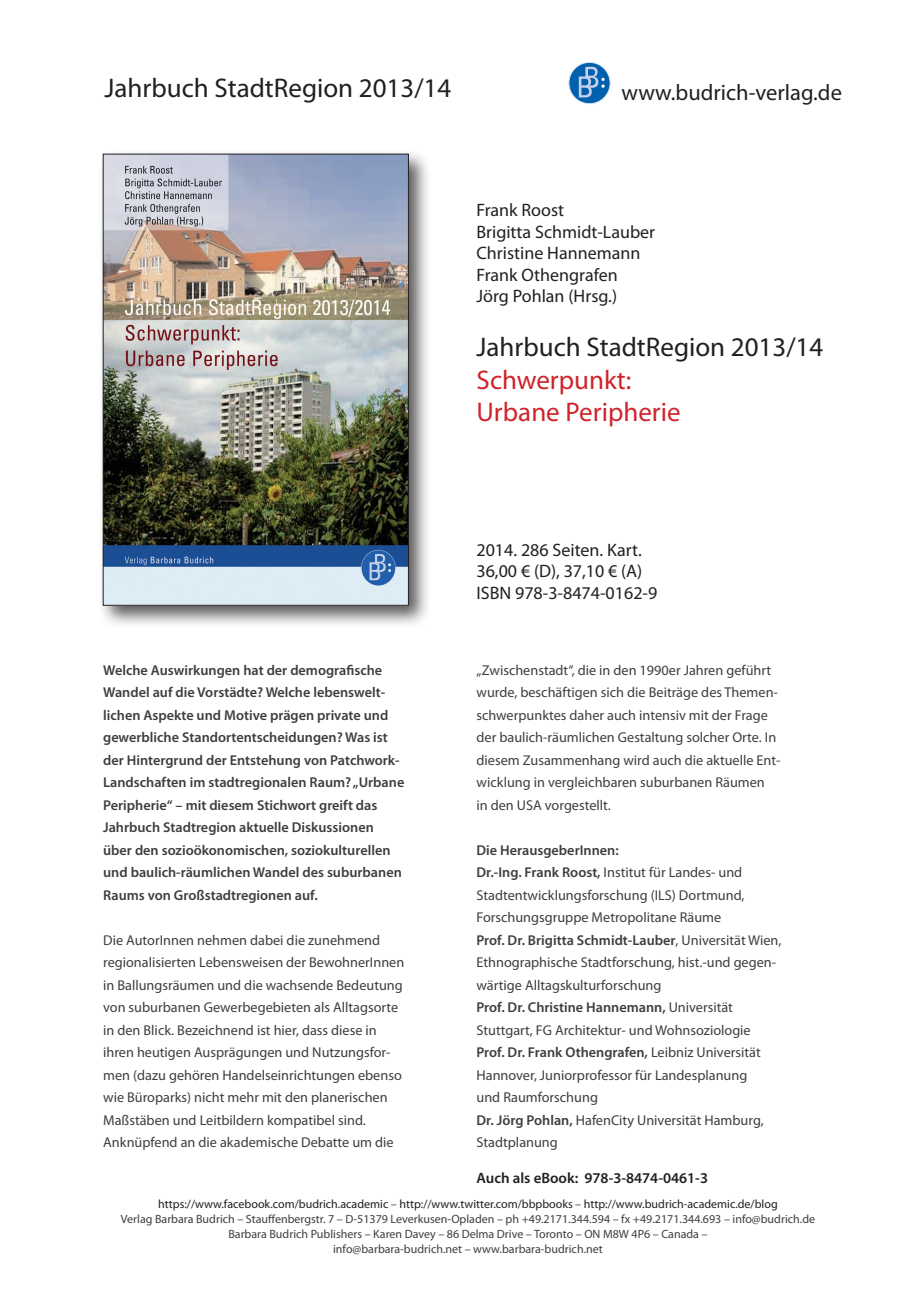
<style>
.page{position:relative;width:919px;height:1289px;background:#fff}
.page>*{position:absolute;margin:0;border:0;box-sizing:border-box;transform-origin:0 0}
.t1{font:27px "Myriad Pro";color:#231f20}
.t2{font:27px "Myriad Pro";color:#d1232a}
.t3{font:22.5px "Myriad Pro";color:#231f20}
.t4{font:18px "Myriad Pro";color:#231f20}
.t5{font:600 15px "Myriad Pro";color:#231f20}
.fließtext{font:14.25px/22.5px "Myriad Pro";color:#3e3e3f}
.fließtext-2{font:600 14.25px/22.5px "Myriad Pro";color:#3e3e3f}
.t6{font:12px "Myriad Pro";color:#3e3e3f}
.t7{font:12px "Myriad Pro";color:#231f20}
.s1{font-weight:600}
.s2{font-weight:400}
.s3{color:#3e3e3f}
</style>
<div class="page">
<div style="left:98px;top:149px;width:333px;height:480px;background:#231f20;opacity:.75"></div>
<img style="left:105px;top:156px;width:301px;height:447px">
<div style="left:103px;top:154px;width:305px;height:451px;border:1px solid #231f20"></div>
<svg style="left:569px;top:62px;width:41px;height:42px"></svg>
<div style="left:568px;top:62px;width:42px;height:42px;border:1px solid #e0e6f3;border-radius:50%"></div>
<svg style="left:578px;top:67px;width:26px;height:30px"></svg>
<p class="t1" style="left:104px;top:71px;width:348px">Jahrbuch StadtRegion 2013/14</p>
<p class="t3" style="left:621px;top:78px;width:222px">www.budrich-verlag.de</p>
<p class="t4" style="left:476px;top:199px;width:89px">Frank Roost</p>
<p class="t4" style="left:476px;top:220px;width:180px">Brigitta Schmidt-Lauber</p>
<p class="t4" style="left:476px;top:242px;width:165px">Christine Hannemann</p>
<p class="t4" style="left:476px;top:264px;width:143px">Frank Othengrafen</p>
<p class="t4" style="left:476px;top:285px;width:142px">Jörg Pohlan (Hrsg.)</p>
<p class="t1" style="left:476px;top:331px;width:348px">Jahrbuch StadtRegion 2013/14</p>
<p class="t2" style="left:476px;top:363px;width:156px">Schwerpunkt:</p>
<p class="t2" style="left:476px;top:395px;width:206px">Urbane Peripherie</p>
<p class="fließtext-2" style="left:103px;top:658px;width:303px">Welche Auswirkungen hat der demografische Wandel auf die Vorstädte? Welche lebenswelt&shy;lichen Aspekte und Motive prägen private und gewerbliche Standortentscheidungen? Was ist der Hintergrund der Entstehung von Patchwork-Landschaften im stadtregionalen Raum? „Urbane Peripherie“ – mit diesem Stichwort greift das Jahrbuch Stadtregion aktuelle Diskussionen über den sozioökonomischen, soziokulturellen und baulich-räumlichen Wandel des suburbanen Raums von Großstadtregionen auf.</p>
<p class="fließtext" style="left:103px;top:928px;width:302px">Die AutorInnen nehmen dabei die zunehmend regionalisierten Lebensweisen der BewohnerInnen in Ballungsräumen und die wachsende Bedeutung von suburbanen Gewerbegebieten als Alltagsorte in den Blick. Bezeichnend ist hier, dass diese in ihren heutigen Ausprägungen und Nutzungsfor&shy;men (dazu gehören Handelseinrichtungen ebenso wie Büroparks) nicht mehr mit den planerischen Maßstäben und Leitbildern kompatibel sind.<br>Anknüpfend an die akademische Debatte um die</p>
<p class="t4" style="left:476px;top:538px;width:167px">2014. 286 Seiten. Kart.</p>
<p class="t4" style="left:476px;top:560px;width:167px">36,00 € (D), 37,10 € (A)</p>
<p class="t4" style="left:476px;top:581px;width:182px">ISBN 978-3-8474-0162-9</p>
<p class="fließtext" style="left:476px;top:658px;width:305px">„Zwischenstadt“, die in den 1990er Jahren geführt wurde, beschäftigen sich die Beiträge des Themen&shy;schwerpunktes daher auch intensiv mit der Frage der baulich-räumlichen Gestaltung solcher Orte. In diesem Zusammenhang wird auch die aktuelle Ent&shy;wicklung in vergleichbaren suburbanen Räumen</p>
<p class="fließtext" style="left:476px;top:793px;width:136px">in den USA vorgestellt.</p>
<p class="fließtext-2" style="left:476px;top:838px;width:144px">Die HerausgeberInnen:</p>
<p class="fließtext" style="left:476px;top:861px;width:267px"><span class="s1">Dr.-Ing. Frank Roost,</span> Institut für Landes- und</p>
<p class="fließtext" style="left:476px;top:883px;width:269px">Stadtentwicklungsforschung (ILS) Dortmund,</p>
<p class="fließtext" style="left:476px;top:906px;width:246px">Forschungsgruppe Metropolitane Räume</p>
<p class="fließtext" style="left:476px;top:928px;width:306px"><span class="s1">Prof. Dr. Brigitta Schmidt-Lauber</span>, Universität Wien,<br>Ethnographische Stadtforschung, hist.-und gegen&shy;wärtige Alltagskulturforschung</p>
<p class="fließtext-2" style="left:476px;top:995px;width:258px">Prof. Dr. Christine Hannemann, <span class="s2">Universität</span></p>
<p class="fließtext" style="left:476px;top:1018px;width:276px">Stuttgart, FG Architektur- und Wohnsoziologie</p>
<p class="fließtext" style="left:476px;top:1041px;width:286px"><span class="s1">Prof. Dr. Frank Othengrafen,</span> Leibniz Universität<br>Hannover, Juniorprofessor für Landesplanung</p>
<p class="fließtext" style="left:476px;top:1086px;width:123px">und Raumforschung</p>
<p class="fließtext" style="left:476px;top:1108px;width:289px"><span class="s1">Dr. Jörg Pohlan,</span> HafenCity Universität Hamburg,<br>Stadtplanung</p>
<p class="t5" style="left:476px;top:1167px;width:233px">Auch als eBook: 978-3-8474-0461-3</p>
<p class="t7" style="left:158px;top:1196px;width:621px">https://www.facebook.com/budrich.academic <span class="s3">–</span> http://www.twitter.com/bbpbooks <span class="s3">–</span> http://www.budrich-academic.de/blog</p>
<p class="t6" style="left:121px;top:1211px;width:695px">Verlag Barbara Budrich – Stauffenbergstr. 7 – D-51379 Leverkusen-Opladen – ph +49.2171.344.594 – fx +49.2171.344.693 – info@budrich.de</p>
<p class="t6" style="left:228px;top:1226px;width:480px">Barbara Budrich Publishers – Karen Davey – 86 Delma Drive – Toronto – ON M8W 4P6 – Canada –</p>
<p class="t6" style="left:333px;top:1241px;width:271px">info@barbara-budrich.net – www.barbara-budrich.net</p>
</div>
